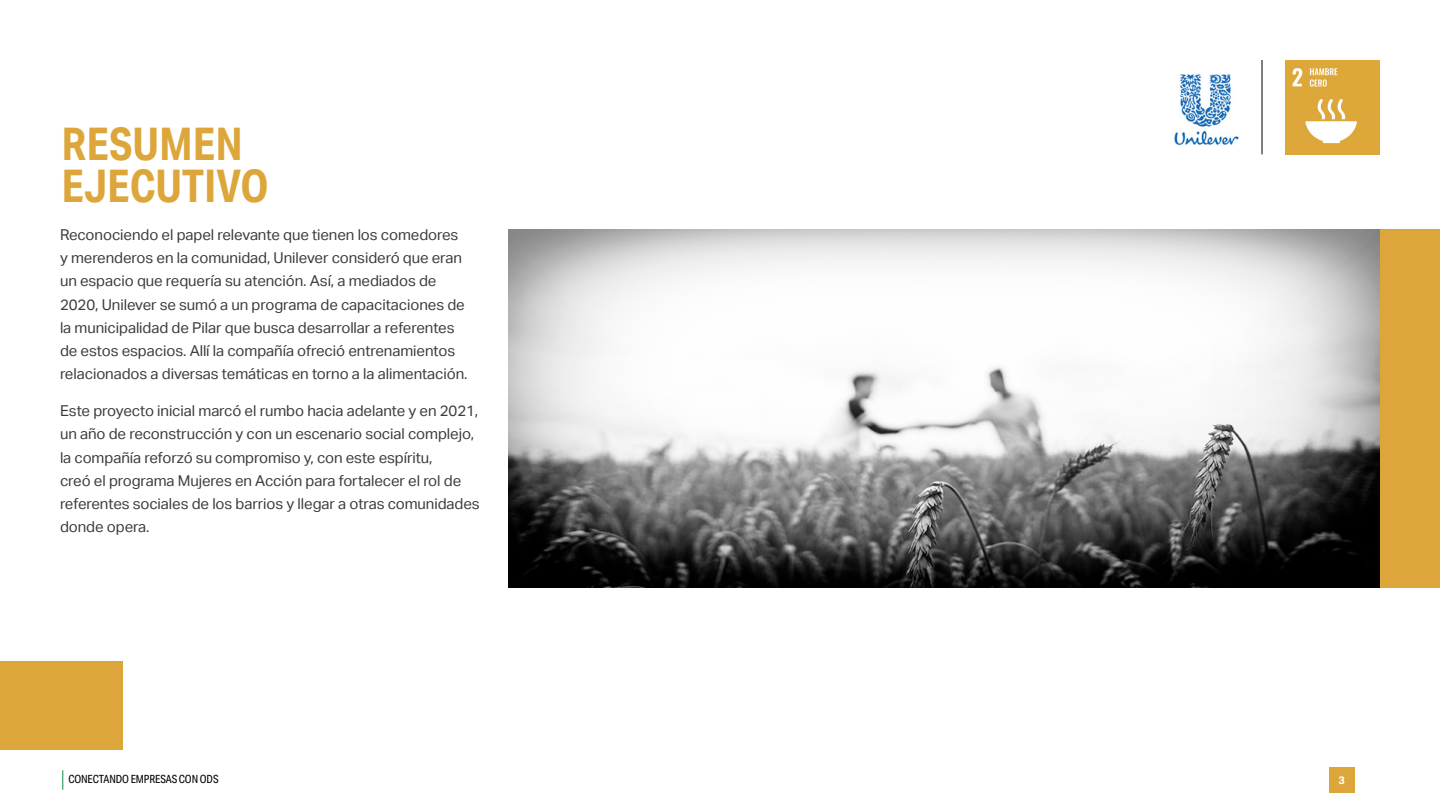
<style>
.page{position:relative;width:1440px;height:810px;background:#fff}
.page>*{position:absolute;margin:0;border:0;box-sizing:border-box;transform-origin:0 0}
.t1{font:700 45px/42.8px "Aktiv Grotesk Cd";color:#dda63a}
.t2{font:15px/23.2px "Aktiv Grotesk";letter-spacing:-.005em;color:#3c3c3b}
.t3{font:11.25px "Aktiv Grotesk Cd";letter-spacing:-.01em;color:#000}
.t4{font:700 10.88px "Aktiv Grotesk";color:#fff}
</style>
<div class="page">
<svg style="left:62px;top:770px;width:1px;height:20px"></svg>
<div style="left:1329px;top:767px;width:25px;height:26px;background:#dda63a"></div>
<img style="left:1285px;top:60px;width:95px;height:95px">
<hr style="left:1262px;top:60px;width:1px;height:94px;background:#000">
<img style="left:1174px;top:74px;width:65px;height:72px">
<img style="left:508px;top:229px;width:872px;height:359px">
<div style="left:0;top:661px;width:123px;height:89px;background:#dda63a"></div>
<div style="left:1380px;top:229px;width:60px;height:359px;background:#dda63a"></div>
<h1 class="t1" style="left:62px;top:122px;width:209px">RESUMEN<br>EJECUTIVO</h1>
<p class="t2" style="left:60px;top:223px;width:409px">Reconociendo el papel relevante que tienen los comedores y merenderos en la comunidad, Unilever consideró que eran un espacio que requería su atención. Así, a mediados de 2020, Unilever se sumó a un programa de capacitaciones de la municipalidad de Pilar que busca desarrollar a referentes de estos espacios. Allí la compañía ofreció entrenamientos relacionados a diversas temáticas en torno a la alimentación.</p>
<p class="t2" style="left:60px;top:399px;width:421px">Este proyecto inicial marcó el rumbo hacia adelante y en 2021, un año de reconstrucción y con un escenario social complejo, la compañía reforzó su compromiso y, con este espíritu,<br>creó el programa Mujeres en Acción para fortalecer el rol de referentes sociales de los barrios y llegar a otras comunidades donde opera.</p>
<p class="t3" style="left:68px;top:773px;width:152px">CONECTANDO EMPRESAS CON ODS</p>
<p class="t4" style="left:1338px;top:774px;width:8px">3</p>
</div>
